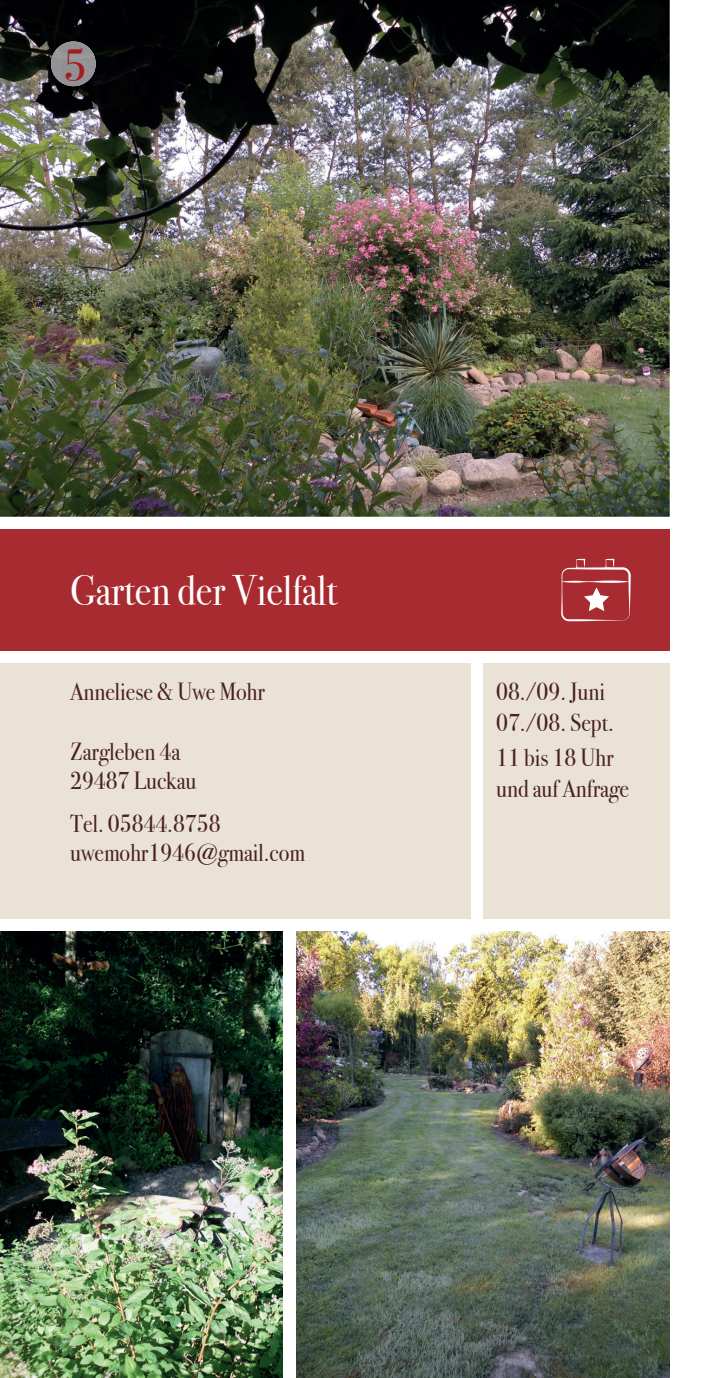
<style>
.page{position:relative;width:708px;height:1378px;background:#fff}
.page>*{position:absolute;margin:0;border:0;box-sizing:border-box;transform-origin:0 0}
.t1{font:45px "Bodoni Svty Two ITCTT";color:#a21d20}
.t2{font:42.75px "Bodoni Svty Two ITCTT";color:#fff;scale:.9 1}
.t3{font:24.75px/29.7px "Bodoni Svty Two ITCTT";color:#492023;scale:.9 1}
</style>
<div class="page">
<div style="left:0;top:663px;width:471px;height:255px;background:#eae2d4"></div>
<div style="left:483px;top:663px;width:187px;height:255px;background:#eae2d4"></div>
<div style="left:0;top:529px;width:670px;height:122px;background:#a72b30"></div>
<img style="left:0;top:0;width:670px;height:517px">
<img style="left:297px;top:931px;width:373px;height:447px">
<img style="left:0;top:931px;width:282px;height:447px">
<img style="left:51px;top:41px;width:45px;height:45px;border-radius:22px">
<svg style="left:561px;top:559px;width:70px;height:62px"></svg>
<h1 class="t1" style="left:63px;top:28px;width:25px">5</h1>
<h2 class="t2" style="left:70px;top:556px;width:299px">Garten der Vielfalt</h2>
<p class="t3" style="left:70px;top:674px;width:218px">Anneliese &amp; Uwe Mohr</p>
<p class="t3" style="left:70px;top:734px;width:142px">Zargleben 4a<br>29487 Luckau</p>
<p class="t3" style="left:70px;top:806px;width:262px">Tel. 05844.8758 uwemohr1946@gmail.com</p>
<p class="t3" style="left:496px;top:673px;width:132px;line-height:31.1px">08./09. Juni<br>07./08. Sept.</p>
<p class="t3" style="left:496px;top:739px;width:149px;line-height:31.1px">11 bis 18 Uhr und auf Anfrage</p>
</div>
